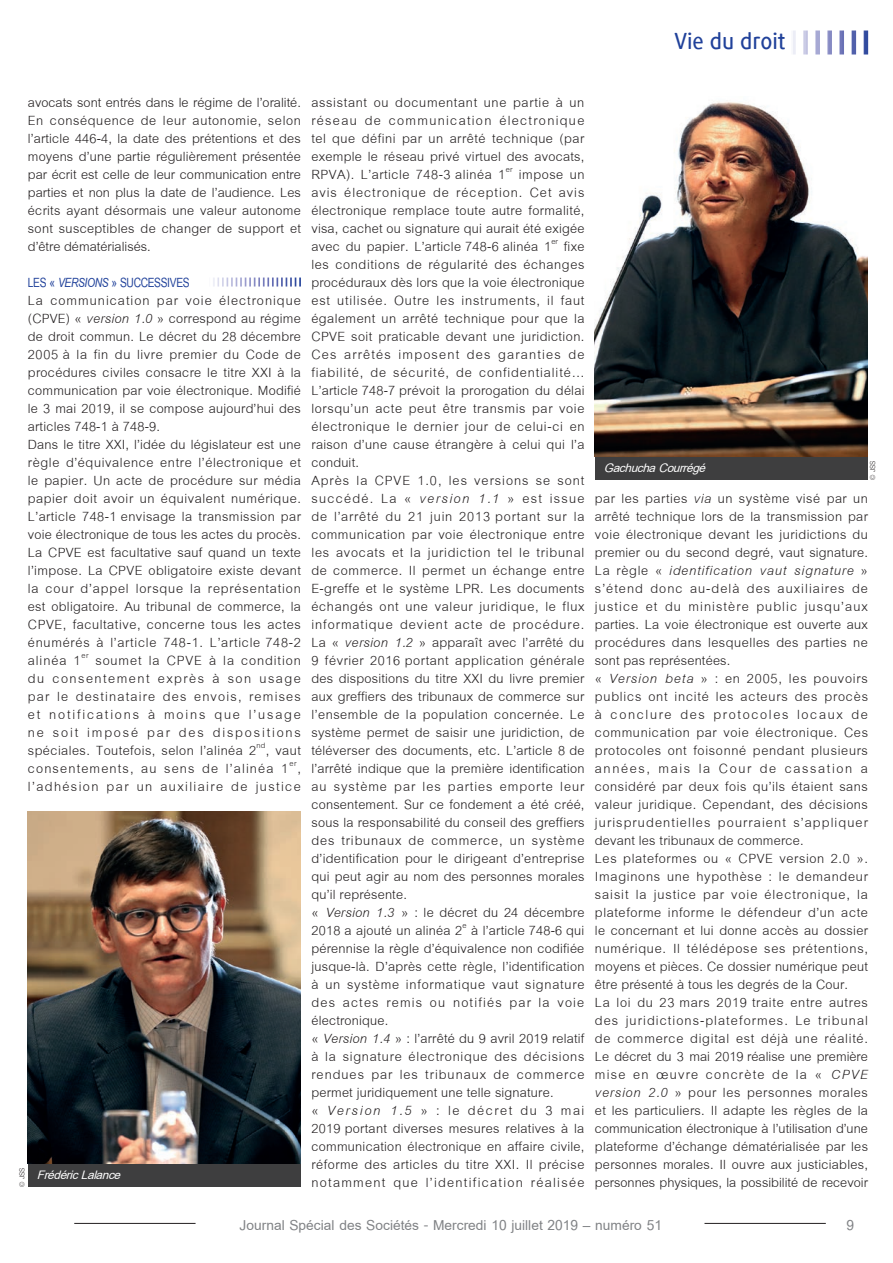
<style>
.page{position:relative;width:893px;height:1263px;background:#fff}
.page>*{position:absolute;margin:0;border:0;box-sizing:border-box;transform-origin:0 0}
.t1{font:500 24px "Generis Simple Com";color:#20419a}
.t2{font:700 21px "Cordia New";color:#808285}
.t3{font:19.5px/18px "Cordia New";letter-spacing:.025em;color:#231f20}
.t4{font:italic 700 18px "Cordia New";color:#fff}
.t5{font:10.5px "Cordia New";color:#231f20}
.s1{font-weight:700;color:#20419a}
.s2{font-weight:700;font-style:italic;color:#20419a}
.s3{font-style:italic}
</style>
<div class="page">
<hr style="left:74px;top:1223px;width:752px;height:1px;background:#231f20">
<div style="left:196px;top:1221px;width:508px;height:6px;background:#fff"></div>
<div style="left:791px;top:31px;width:5px;height:24px;background:#ecedf6"></div>
<div style="left:803px;top:31px;width:5px;height:24px;background:#cbcce6"></div>
<div style="left:815px;top:31px;width:5px;height:24px;background:#a7a9d4"></div>
<div style="left:827px;top:31px;width:5px;height:24px;background:#868ac3"></div>
<div style="left:839px;top:31px;width:5px;height:24px;background:#7177b9"></div>
<hr style="left:852px;top:31px;width:4px;height:24px;background:#5160ab">
<hr style="left:864px;top:31px;width:4px;height:24px;background:#314b9f">
<svg style="left:213px;top:278px;width:88px;height:9px"></svg>
<img style="left:595px;top:101px;width:273px;height:356px">
<div style="left:595px;top:457px;width:273px;height:23px;background:#3e3e3f"></div>
<img style="left:28px;top:811px;width:273px;height:353px">
<div style="left:28px;top:1164px;width:273px;height:23px;background:#3e3e3f"></div>
<p class="t1" style="left:674px;top:27px;width:113px">Vie du droit</p>
<p class="t3" style="left:28px;top:94px;width:275px;text-align:justify">avocats sont entrés dans le régime de l’oralité.<br>En conséquence de leur autonomie, selon l’article 446-4, la date des prétentions et des moyens d’une partie régulièrement présentée par écrit est celle de leur communication entre parties et non plus la date de l’audience. Les écrits ayant désormais une valeur autonome sont susceptibles de changer de support et d’être dématérialisés.</p>
<p class="t3" style="left:28px;top:274px;width:275px"><span class="s1">LES «</span> <span class="s2">VERSIONS</span> <span class="s1">» SUCCESSIVES<br></span>La communication par voie électronique (CPVE) « <span class="s3">version 1.0</span> » correspond au régime de droit commun. Le décret du 28 décembre 2005 à la fin du livre premier du Code de procédures civiles consacre le titre XXI à la communication par voie électronique. Modifié le 3 mai 2019, il se compose aujourd’hui des articles 748-1 à 748-9.<br>Dans le titre XXI, l’idée du législateur est une règle d’équivalence entre l’électronique et le papier. Un acte de procédure sur média papier doit avoir un équivalent numérique.<br>L’article 748-1 envisage la transmission par voie électronique de tous les actes du procès.<br>La CPVE est facultative sauf quand un texte l’impose. La CPVE obligatoire existe devant la cour d’appel lorsque la représentation est obligatoire. Au tribunal de commerce, la CPVE, facultative, concerne tous les actes énumérés à l’article 748-1. L’article 748-2 alinéa 1<sup>er</sup> soumet la CPVE à la condition du consentement exprès à son usage par le destinataire des envois, remises et notifications à moins que l’usage ne soit imposé par des dispositions spéciales. Toutefois, selon l’alinéa 2<sup>nd</sup>, vaut consentements, au sens de l’alinéa 1<sup>er</sup>, l’adhésion par un auxiliaire de justice</p>
<p class="t5" style="left:15px;top:1186px;width:21px;rotate:-90deg">© JSS</p>
<p class="t4" style="left:37px;top:1164px;width:91px">FrédéricLalance</p>
<p class="t3" style="left:311px;top:93px;width:275px">assistant ou documentant une partie à un réseau de communication électronique tel que défini par un arrêté technique (par exemple le réseau privé virtuel des avocats, RPVA). L’article 748-3 alinéa 1<sup>er</sup> impose un avis électronique de réception. Cet avis électronique remplace toute autre formalité, visa, cachet ou signature qui aurait été exigée avec du papier. L’article 748-6 alinéa 1<sup>er</sup> fixe les conditions de régularité des échanges procéduraux dès lors que la voie électronique est utilisée. Outre les instruments, il faut également un arrêté technique pour que la CPVE soit praticable devant une juridiction.<br>Ces arrêtés imposent des garanties de fiabilité, de sécurité, de confidentialité… L’article 748-7 prévoit la prorogation du délai lorsqu’un acte peut être transmis par voie électronique le dernier jour de celui-ci en raison d’une cause étrangère à celui qui l’a conduit.<br>Après la CPVE 1.0, les versions se sont succédé. La « <span class="s3">version 1.1</span> » est issue de l’arrêté du 21 juin 2013 portant sur la communication par voie électronique entre les avocats et la juridiction tel le tribunal de commerce. Il permet un échange entre E-greffe et le système LPR. Les documents échangés ont une valeur juridique, le flux informatique devient acte de procédure.<br>La « <span class="s3">version 1.2</span> » apparaît avec l’arrêté du 9 février 2016 portant application générale des dispositions du titre XXI du livre premier aux greffiers des tribunaux de commerce sur l’ensemble de la population concernée. Le système permet de saisir une juridiction, de téléverser des documents, etc. L’article 8 de l’arrêté indique que la première identification au système par les parties emporte leur consentement. Sur ce fondement a été créé, sous la responsabilité du conseil des greffiers des tribunaux de commerce, un système d’identification pour le dirigeant d’entreprise qui peut agir au nom des personnes morales qu’il représente.<br>« <span class="s3">Version 1.3</span> » : le décret du 24 décembre 2018 a ajouté un alinéa 2<sup>e</sup> à l’article 748-6 qui pérennise la règle d’équivalence non codifiée jusque-là. D’après cette règle, l’identification à un système informatique vaut signature des actes remis ou notifiés par la voie électronique.<br>« <span class="s3">Version 1.4</span> » : l’arrêté du 9 avril 2019 relatif à la signature électronique des décisions rendues par les tribunaux de commerce permet juridiquement une telle signature.<br>« <span class="s3">Version 1.5</span> » : le décret du 3 mai 2019 portant diverses mesures relatives à la communication électronique en affaire civile, réforme des articles du titre XXI. Il précise notamment que l’identification réalisée</p>
<p class="t4" style="left:604px;top:457px;width:109px">GachuchaCourrégé</p>
<p class="t5" style="left:866px;top:480px;width:21px;rotate:-90deg">© JSS</p>
<p class="t3" style="left:595px;top:489px;width:275px">par les parties <span class="s3">via</span> un système visé par un arrêté technique lors de la transmission par voie électronique devant les juridictions du premier ou du second degré, vaut signature.<br>La règle « <span class="s3">identification vaut signature</span> » s’étend donc au-delà des auxiliaires de justice et du ministère public jusqu’aux parties. La voie électronique est ouverte aux procédures dans lesquelles des parties ne sont pas représentées.<br>« <span class="s3">Version beta</span> » : en 2005, les pouvoirs publics ont incité les acteurs des procès à conclure des protocoles locaux de communication par voie électronique. Ces protocoles ont foisonné pendant plusieurs années, mais la Cour de cassation a considéré par deux fois qu’ils étaient sans valeur juridique. Cependant, des décisions jurisprudentielles pourraient s’appliquer devant les tribunaux de commerce.<br>Les plateformes ou « CPVE version 2.0 ».<br>Imaginons une hypothèse : le demandeur saisit la justice par voie électronique, la plateforme informe le défendeur d’un acte le concernant et lui donne accès au dossier numérique. Il télédépose ses prétentions, moyens et pièces. Ce dossier numérique peut être présenté à tous les degrés de la Cour.<br>La loi du 23 mars 2019 traite entre autres des juridictions-plateformes. Le tribunal de commerce digital est déjà une réalité.<br>Le décret du 3 mai 2019 réalise une première mise en œuvre concrète de la « <span class="s3">CPVE version 2.0</span> » pour les personnes morales et les particuliers. Il adapte les règles de la communication électronique à l’utilisation d’une plateforme d’échange dématérialisée par les personnes morales. Il ouvre aux justiciables, personnes physiques, la possibilité de recevoir</p>
<p class="t2" style="left:240px;top:1213px;width:424px">Journal Spécial des Sociétés - Mercredi 10 juillet 2019 – numéro 51</p>
<p class="t2" style="left:846px;top:1213px;width:9px">9</p>
</div>
